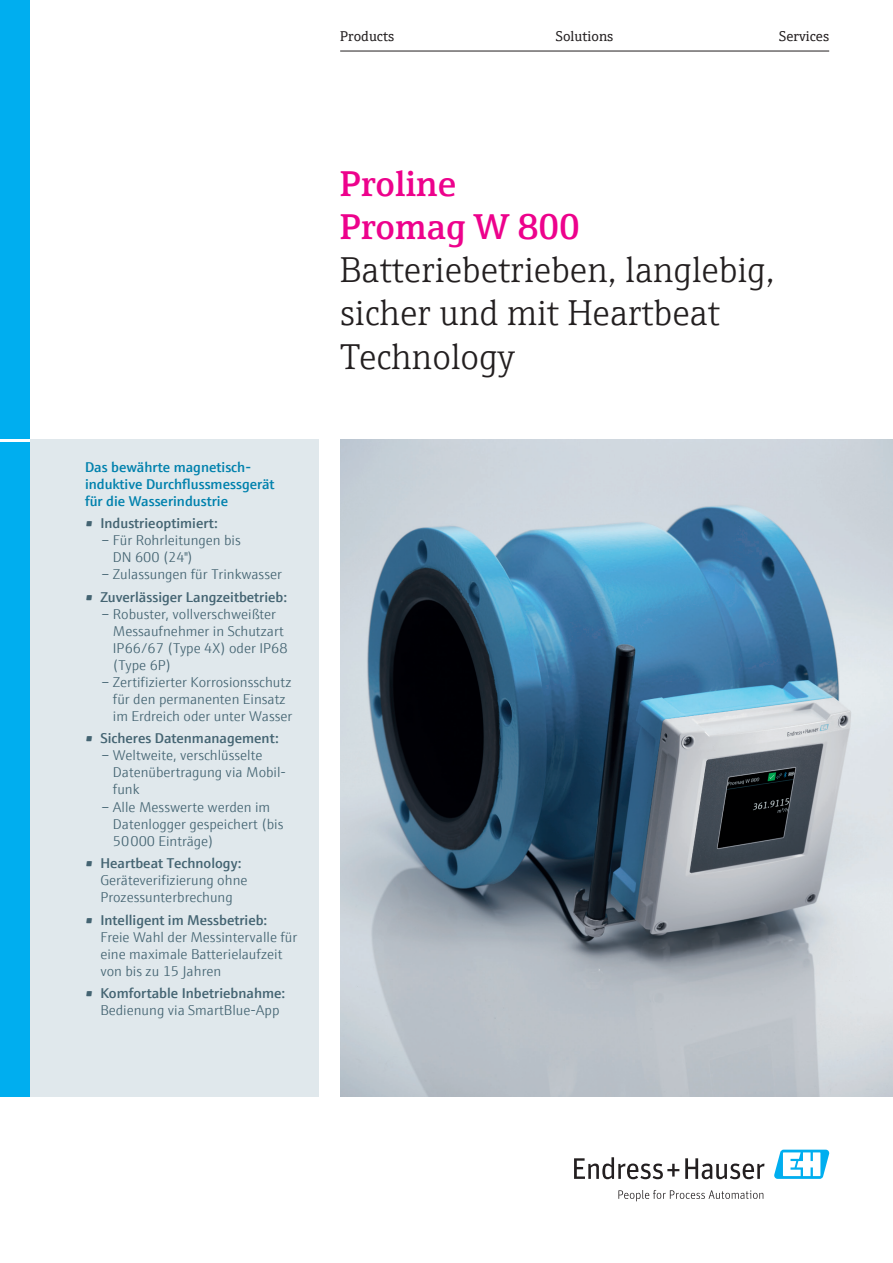
<style>
.page{position:relative;width:893px;height:1263px;background:#fff}
.page>*{position:absolute;margin:0;border:0;box-sizing:border-box;transform-origin:0 0}
.t1{font:300 36px/43.2px "E+H Serif";color:#231f20}
.t2{font:600 36px/43.2px "E+H Serif";color:#ed028c}
.t3{font:300 14.25px/17px "E+H Sans";color:#446472}
.t4{font:600 14.25px "E+H Sans";color:#446472}
.t5{font:600 14.25px/17px "E+H Sans";color:#0081ad}
.t6{font:14.25px "E+H Serif";color:#231f20}
</style>
<div class="page">
<div style="left:0;top:439px;width:319px;height:657px;background:#e0e8ec"></div>
<div style="left:0;top:0;width:30px;height:1096px;background:#00aeef"></div>
<hr style="left:0;top:439px;width:30px;height:2px;background:#fff">
<hr style="left:340px;top:51px;width:489px;height:1px;background:#231f20">
<svg style="left:574px;top:1157px;width:105px;height:22px"></svg>
<svg style="left:685px;top:1158px;width:79px;height:21px"></svg>
<svg style="left:618px;top:1190px;width:145px;height:11px"></svg>
<svg style="left:774px;top:1150px;width:55px;height:29px"></svg>
<img style="left:340px;top:439px;width:553px;height:657px">
<p class="t6" style="left:340px;top:26px;width:56px">Products</p>
<p class="t6" style="left:556px;top:26px;width:59px">Solutions</p>
<p class="t6" style="left:779px;top:26px;width:51px">Services</p>
<p class="t5" style="left:85px;top:457px;width:191px">Das bewährte magnetisch&shy;induktive Durchflussmessgerät für die Wasserindustrie</p>
<p class="t4" style="left:85px;top:512px;width:134px">• Industrieoptimiert:</p>
<p class="t3" style="left:113px;top:531px;width:129px;text-indent:-11px">– Für Rohrleitungen bis<br>DN 600 (24")</p>
<p class="t3" style="left:102px;top:565px;width:182px">– Zulassungen für Trinkwasser</p>
<p class="t4" style="left:85px;top:586px;width:204px">• Zuverlässiger Langzeitbetrieb:</p>
<p class="t3" style="left:113px;top:604px;width:176px;text-indent:-11px">– Robuster, vollverschweißter<br>Messaufnehmer in Schutzart<br>IP66/67 (Type 4X) oder IP68 (Type 6P)</p>
<p class="t3" style="left:113px;top:672px;width:181px;text-indent:-11px">– Zertifizierter Korrosionsschutz für den permanenten Einsatz im Erdreich oder unter Wasser</p>
<p class="t4" style="left:85px;top:728px;width:195px">• Sicheres Datenmanagement:</p>
<p class="t3" style="left:113px;top:746px;width:175px;text-indent:-11px">– Weltweite, verschlüsselte<br>Datenübertragung via Mobil&shy;funk</p>
<p class="t3" style="left:113px;top:797px;width:172px;text-indent:-11px">– Alle Messwerte werden im<br>Datenlogger gespeichert (bis<br>50000 Einträge)</p>
<p class="t4" style="left:85px;top:852px;width:158px">• Heartbeat Technology:</p>
<p class="t3" style="left:100px;top:871px;width:149px">Geräteverifizierung ohne<br>Prozessunterbrechung</p>
<p class="t4" style="left:85px;top:909px;width:184px">• Intelligent im Messbetrieb:</p>
<p class="t3" style="left:100px;top:927px;width:199px">Freie Wahl der Messintervalle für eine maximale Batterielaufzeit von bis zu 15 Jahren</p>
<p class="t4" style="left:85px;top:982px;width:202px">• Komfortable Inbetriebnahme:</p>
<p class="t3" style="left:100px;top:1001px;width:181px">Bedienung via SmartBlue-App</p>
<h1 class="t2" style="left:340px;top:159px;width:241px">Proline<br>Promag W 800</h1>
<h1 class="t1" style="left:340px;top:246px;width:436px">Batteriebetrieben, langlebig, sicher und mit Heartbeat<br>Technology</h1>
</div>
